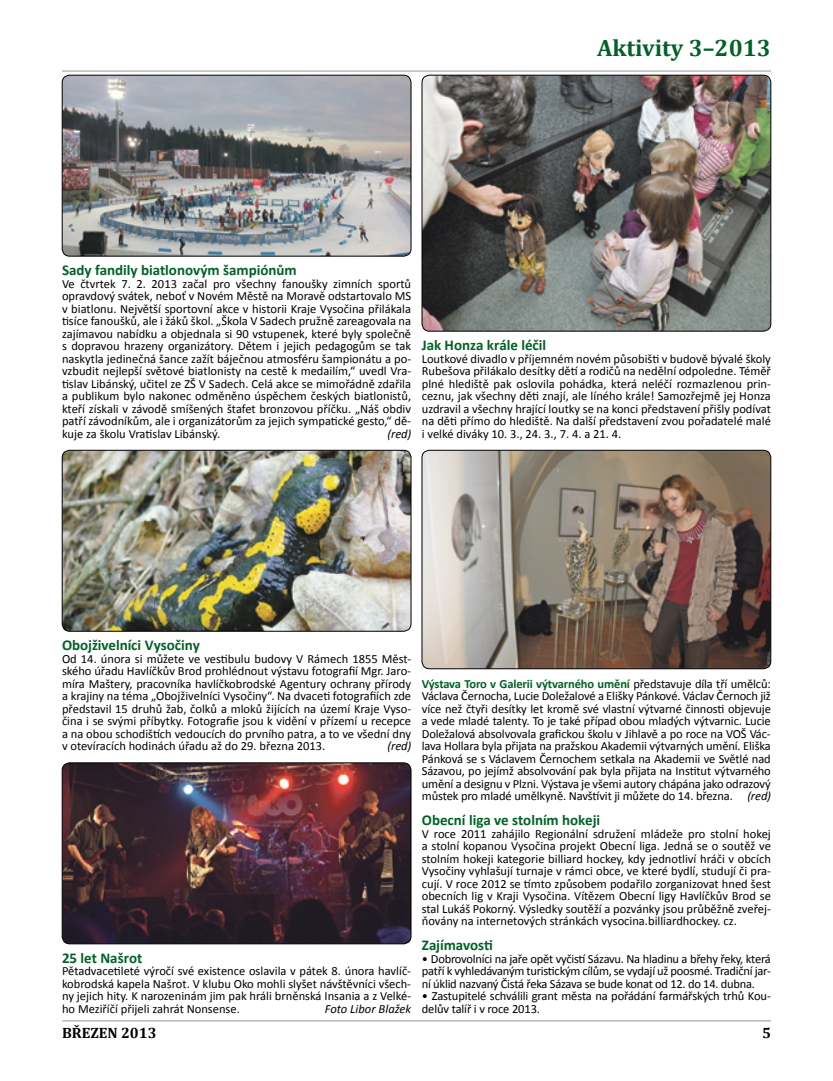
<style>
.page{position:relative;width:833px;height:1081px;background:#fff}
.page>*{position:absolute;margin:0;border:0;box-sizing:border-box;transform-origin:0 0}
.t1{font:700 23.75px "Cambria";color:#006225}
.t2{font:700 15px "Calibri";color:#006225}
.t3{font:700 15px "Cambria";color:#000}
.t4{font:12.5px/12.5px "Calibri";letter-spacing:-.01em;color:#000;text-align:justify}
.t5{font:italic 12.5px "Calibri";color:#000}
.s1{font-weight:700;color:#006225}
.s2{font-style:italic}
</style>
<div class="page">
<hr style="left:62px;top:71px;width:709px;height:1px;background:#939598">
<hr style="left:62px;top:1020px;width:709px;height:1px;background:#939598">
<img style="left:62px;top:75px;width:349px;height:181px">
<div style="left:62px;top:75px;width:349px;height:181px;border:1px solid #000;border-radius:8px"></div>
<img style="left:422px;top:75px;width:349px;height:256px">
<div style="left:422px;top:75px;width:349px;height:256px;border:1px solid #000;border-radius:8px"></div>
<img style="left:422px;top:450px;width:349px;height:219px">
<div style="left:422px;top:450px;width:349px;height:219px;border:1px solid #000;border-radius:8px"></div>
<img style="left:62px;top:450px;width:349px;height:181px">
<div style="left:62px;top:450px;width:349px;height:181px;border:1px solid #000;border-radius:8px"></div>
<img style="left:62px;top:763px;width:349px;height:181px">
<div style="left:62px;top:762px;width:349px;height:182px;border:1px solid #000;border-radius:8px"></div>
<h1 class="t1" style="left:597px;top:33px;width:175px">Aktivity 3–2013</h1>
<p class="t2" style="left:62px;top:261px;width:236px">Sady fandily biatlonovým šampiónům</p>
<p class="t4" style="left:62px;top:277px;width:351px">Ve čtvrtek 7. 2. 2013 začal pro všechny fanoušky zimních sportů opravdový svátek, neboť v Novém Městě na Moravě odstartovalo MS v biatlonu. Největší sportovní akce v historii Kraje Vysočina přilákala tisíce fanoušků, ale i žáků škol. „Škola V Sadech pružně zareagovala na zajímavou nabídku a objednala si 90 vstupenek, které byly společně s dopravou hrazeny organizátory. Dětem i jejich pedagogům se tak naskytla jedinečná šance zažít báječnou atmosféru šampionátu a po&shy;vzbudit nejlepší světové biatlonisty na cestě k medailím,“ uvedl Vra&shy;tislav Libánský, učitel ze ZŠ V Sadech. Celá akce se mimořádně zdařila a publikum bylo nakonec odměněno úspěchem českých biatlonistů, kteří získali v závodě smíšených štafet bronzovou příčku. „Náš obdiv patří závodníkům, ale i organizátorům za jejich sympatické gesto,“ dě&shy;kuje za školu Vratislav Libánský.</p>
<p class="t5" style="left:388px;top:426px;width:25px">(red)</p>
<p class="t2" style="left:422px;top:336px;width:126px">Jak Honza krále léčil</p>
<p class="t4" style="left:422px;top:352px;width:351px">Loutkové divadlo v příjemném novém působišti v budově bývalé školy Rubešova přilákalo desítky dětí a rodičů na nedělní odpoledne. Téměř plné hlediště pak oslovila pohádka, která neléčí rozmazlenou prin&shy;ceznu, jak všechny děti znají, ale líného krále! Samozřejmě jej Honza uzdravil a všechny hrající loutky se na konci představení přišly podívat na děti přímo do hlediště. Na další představení zvou pořadatelé malé i velké diváky 10. 3., 24. 3., 7. 4. a 21. 4.</p>
<p class="t2" style="left:62px;top:636px;width:139px">Obojživelníci Vysočiny</p>
<p class="t4" style="left:62px;top:652px;width:351px">Od 14. února si můžete ve vestibulu budovy V Rámech 1855 Měst&shy;ského úřadu Havlíčkův Brod prohlédnout výstavu fotografií Mgr. Jaro&shy;míra Maštery, pracovníka havlíčkobrodské Agentury ochrany přírody a krajiny na téma „Obojživelníci Vysočiny“. Na dvaceti fotografiích zde představil 15 druhů žab, čolků a mloků žijících na území Kraje Vyso&shy;čina i se svými příbytky. Fotografie jsou k vidění v přízemí u recepce a na obou schodištích vedoucích do prvního patra, a to ve všední dny v otevíracích hodinách úřadu až do 29. března 2013.</p>
<p class="t5" style="left:388px;top:738px;width:25px">(red)</p>
<p class="t2" style="left:62px;top:948px;width:82px">25 let Našrot</p>
<p class="t4" style="left:62px;top:964px;width:351px">Pětadvacetileté výročí své existence oslavila v pátek 8. února havlíč&shy;kobrodská kapela Našrot. V klubu Oko mohli slyšet návštěvníci všech&shy;ny jejich hity. K narozeninám jim pak hráli brněnská Insania a z Velké&shy;ho Meziříčí přijeli zahrát Nonsense.</p>
<p class="t5" style="left:325px;top:1001px;width:88px">Foto Libor Blažek</p>
<p class="t4" style="left:422px;top:677px;width:351px"><span class="s1">Výstava Toro v Galerii výtvarného umění</span> představuje díla tří umělců:<br>Václava Černocha, Lucie Doležalové a Elišky Pánkové. Václav Černoch již více než čtyři desítky let kromě své vlastní výtvarné činnosti objevuje a vede mladé talenty. To je také případ obou mladých výtvarnic. Lucie Doležalová absolvovala grafickou školu v Jihlavě a po roce na VOŠ Vác&shy;lava Hollara byla přijata na pražskou Akademii výtvarných umění. Eliška Pánková se s Václavem Černochem setkala na Akademii ve Světlé nad Sázavou, po jejímž absolvování pak byla přijata na Institut výtvarného umění a designu v Plzni. Výstava je všemi autory chápána jako odrazový můstek pro mladé umělkyně. Navštívit ji můžete do 14. března. <span class="s2">(red)</span></p>
<p class="t2" style="left:422px;top:811px;width:180px">Obecní liga ve stolním hokeji</p>
<p class="t4" style="left:422px;top:827px;width:351px">V roce 2011 zahájilo Regionální sdružení mládeže pro stolní hokej a stolní kopanou Vysočina projekt Obecní liga. Jedná se o soutěž ve stolním hokeji kategorie billiard hockey, kdy jednotliví hráči v obcích Vysočiny vyhlašují turnaje v rámci obce, ve které bydlí, studují či pra&shy;cují. V roce 2012 se tímto způsobem podařilo zorganizovat hned šest obecních lig v Kraji Vysočina. Vítězem Obecní ligy Havlíčkův Brod se stal Lukáš Pokorný. Výsledky soutěží a pozvánky jsou průběžně zveřej&shy;ňovány na internetových stránkách vysocina.billiardhockey. cz.</p>
<p class="t2" style="left:422px;top:936px;width:73px">Zajímavosti</p>
<p class="t4" style="left:422px;top:952px;width:351px">• Dobrovolníci na jaře opět vyčistí Sázavu. Na hladinu a břehy řeky, která patří k vyhledávaným turistickým cílům, se vydají už poosmé. Tradiční jar&shy;ní úklid nazvaný Čistá řeka Sázava se bude konat od 12. do 14. dubna.</p>
<p class="t4" style="left:422px;top:989px;width:350px">• Zastupitelé schválili grant města na pořádání farmářských trhů Kou&shy;delův talíř i v roce 2013.</p>
<p class="t3" style="left:62px;top:1024px;width:96px">BŘEZEN 2013</p>
<p class="t3" style="left:762px;top:1024px;width:10px">5</p>
</div>
